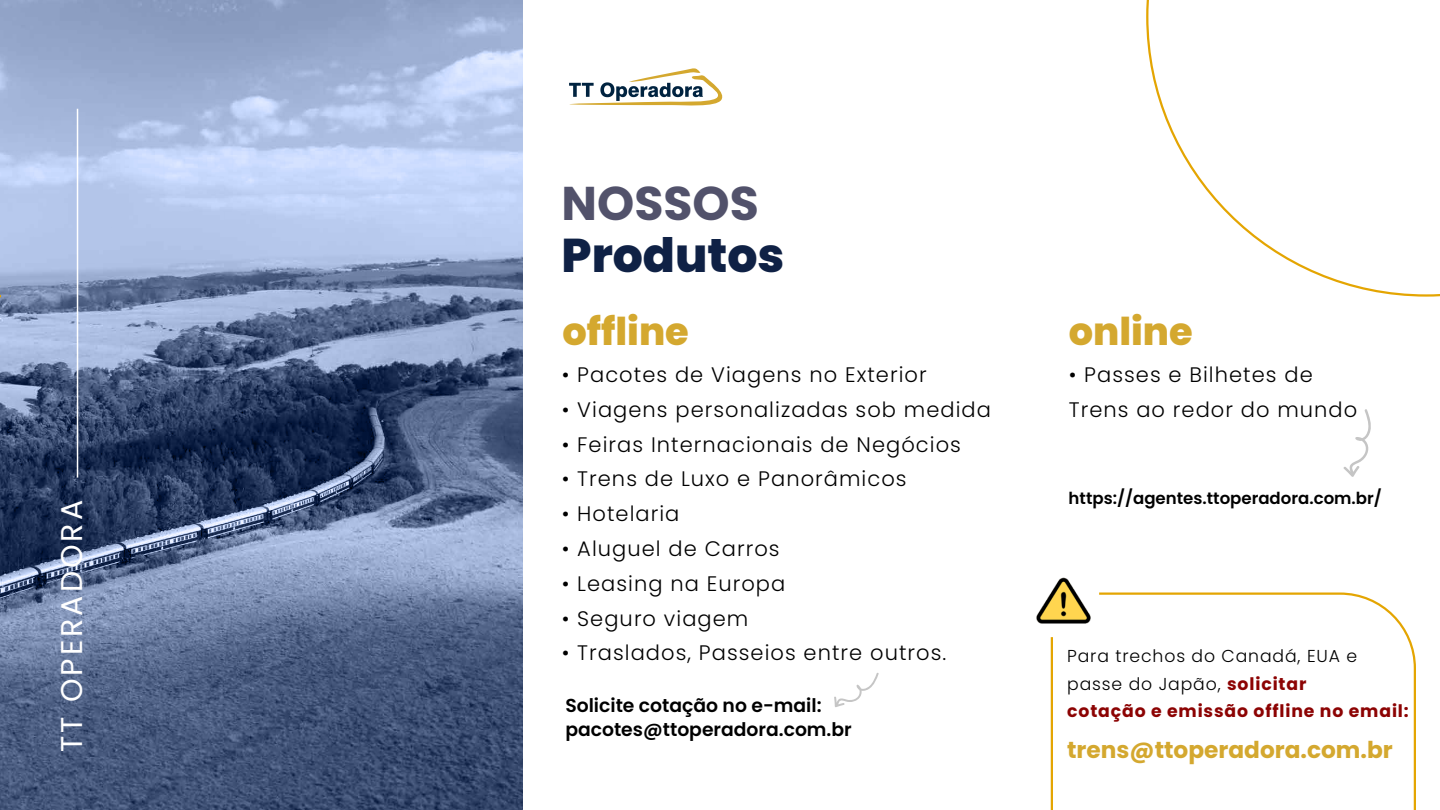
<style>
.page{position:relative;width:1440px;height:810px;background:#fff}
.page>*{position:absolute;margin:0;border:0;box-sizing:border-box;transform-origin:0 0}
.t1{font:800 47.33px "Poppins";color:#0f2145}
.t2{font:700 47.33px "Poppins";color:#52526b}
.t3{font:800 38.33px "Poppins";color:#d4a82f}
.t4{font:30px "Poppins";letter-spacing:.1em;color:#fff}
.t5{font:700 23.25px "Poppins";color:#d4a82f}
.t6{font:300 21px/34.8px "Poppins";letter-spacing:.05em;color:#000}
.t7{font:600 18.75px/24px "Poppins";color:#000}
.t8{font:700 17.25px/27.8px "Poppins";letter-spacing:.05em;color:#8c0303}
.t9{font:600 16.58px "Poppins";color:#000}
.s1{font-weight:300;color:#000}
</style>
<div class="page">
<svg style="left:1146px;top:0;width:294px;height:297px"></svg>
<img style="left:0;top:0;width:522px;height:810px">
<svg style="left:0;top:0;width:1px;height:298px"></svg>
<hr style="left:77px;top:109px;width:1px;height:369px;background:#fff">
<svg style="left:516px;top:67px;width:207px;height:41px"></svg>
<img style="left:1036px;top:577px;width:39px;height:47px">
<svg style="left:1050px;top:591px;width:366px;height:219px"></svg>
<svg style="left:834px;top:673px;width:45px;height:34px"></svg>
<svg style="left:1343px;top:409px;width:28px;height:68px"></svg>
<h3 class="t4" style="left:54px;top:752px;width:253px;rotate:-90deg">TT OPERADORA</h3>
<h1 class="t2" style="left:562px;top:176px;width:199px">NOSSOS</h1>
<h1 class="t1" style="left:562px;top:228px;width:224px">Produtos</h1>
<h2 class="t3" style="left:562px;top:309px;width:128px">offline</h2>
<h2 class="t3" style="left:1069px;top:309px;width:126px">online</h2>
<p class="t6" style="left:562px;top:357px;width:366px">• Pacotes de Viagens no Exterior</p>
<p class="t6" style="left:562px;top:392px;width:431px">• Viagens personalizadas sob medida</p>
<p class="t6" style="left:562px;top:427px;width:401px">• Feiras Internacionais de Negócios</p>
<p class="t6" style="left:562px;top:462px;width:346px">• Trens de Luxo e Panorâmicos</p>
<p class="t6" style="left:562px;top:497px;width:119px">• Hotelaria</p>
<p class="t6" style="left:562px;top:531px;width:219px">• Aluguel de Carros</p>
<p class="t6" style="left:562px;top:566px;width:225px">• Leasing na Europa</p>
<p class="t6" style="left:562px;top:601px;width:188px">• Seguro viagem</p>
<p class="t6" style="left:562px;top:636px;width:386px">• Traslados, Passeios entre outros.</p>
<p class="t7" style="left:565px;top:694px;width:288px">Solicite cotação no e-mail: pacotes@ttoperadora.com.br</p>
<p class="t6" style="left:1069px;top:357px;width:290px">• Passes e Bilhetes de<br>Trens ao redor do mundo</p>
<p class="t9" style="left:1069px;top:489px;width:315px">https://agentes.ttoperadora.com.br/</p>
<p class="t8" style="left:1067px;top:642px;width:343px"><span class="s1">Para trechos do Canadá, EUA e passe do Japão,</span> solicitar<br>cotação e emissão offline no email:</p>
<p class="t5" style="left:1067px;top:736px;width:327px">trens@ttoperadora.com.br</p>
</div>
